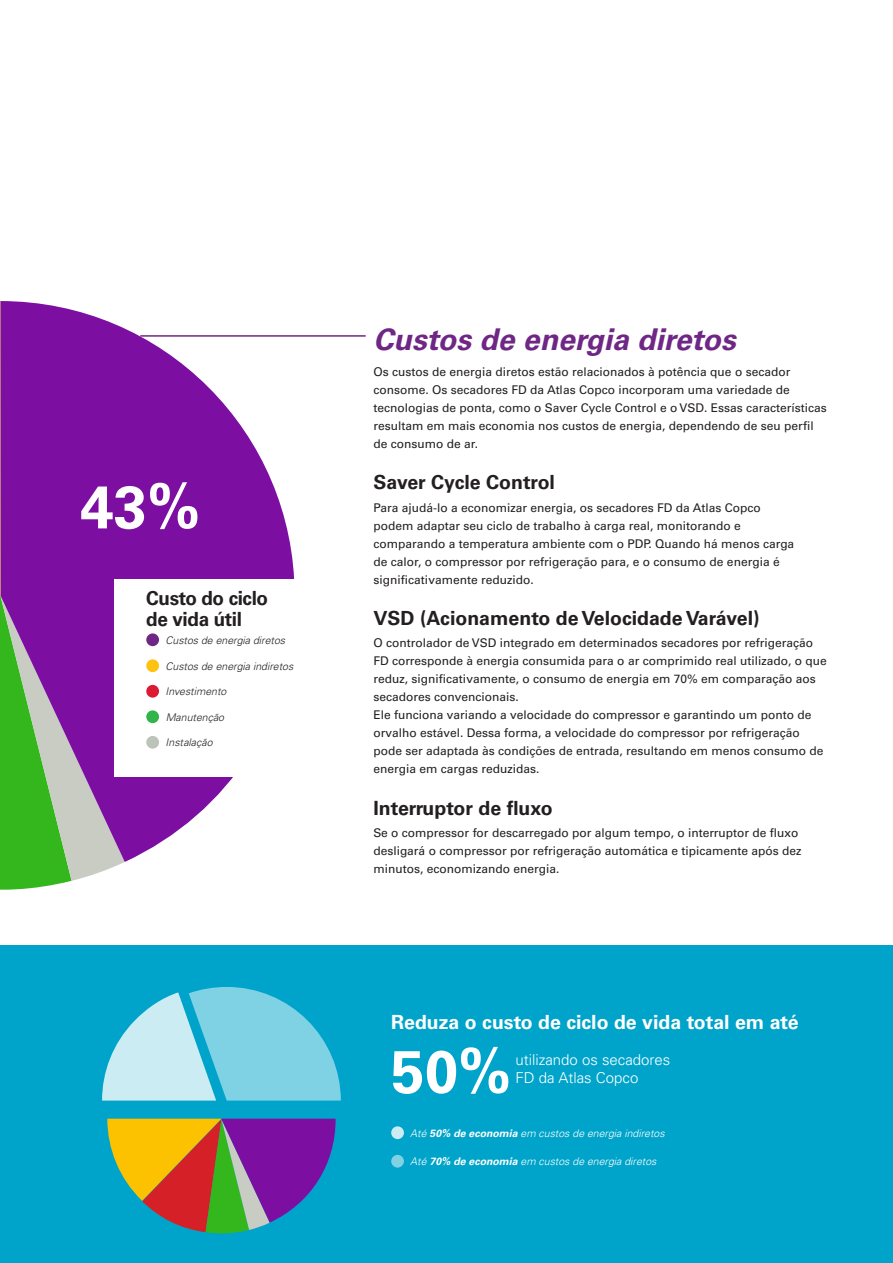
<style>
.page{position:relative;width:893px;height:1263px;background:#fff}
.page>*{position:absolute;margin:0;border:0;box-sizing:border-box;transform-origin:0 0}
.t1{font:700 60px "Univers LT Std";color:#fff}
.t2{font:italic 700 30px "Univers LT Std";color:#6f2786}
.t3{font:700 19.5px "Univers LT Std";color:#231f20}
.t4{font:700 19.5px "Univers LT Std";color:#fff}
.t5{font:700 19.5px/21px "Univers LT Std";letter-spacing:-.02em;color:#231f20}
.t6{font:300 15px "Univers LT Std";color:#fff}
.t7{font:12px/18px "Univers LT Std";color:#231f20}
.t8{font:italic 300 10.5px "Univers LT Std";color:#fff}
.t9{font:italic 300 10.5px "Univers LT Std";color:#231f20}
.s1{font-weight:700}
</style>
<div class="page">
<div style="left:0;top:945px;width:893px;height:318px;background:#00a4ca"></div>
<svg style="left:125px;top:328px;width:170px;height:534px;fill:#7c0fa2"></svg>
<svg style="left:0;top:301px;width:125px;height:589px;background:#7e4694"></svg>
<svg style="left:107px;top:1119px;width:229px;height:114px"></svg>
<svg style="left:102px;top:987px;width:239px;height:113px"></svg>
<svg style="left:391px;top:1126px;width:13px;height:13px"></svg>
<div style="left:391px;top:1155px;width:13px;height:12px;background:#7fd1e4;border-radius:50%"></div>
<div style="left:115px;top:579px;width:213px;height:198px;background:#fff"></div>
<div style="left:146px;top:633px;width:13px;height:13px;background:#6f2786;border-radius:50%"></div>
<div style="left:146px;top:685px;width:13px;height:13px;background:#dc1a32;border-radius:50%"></div>
<div style="left:146px;top:659px;width:13px;height:13px;background:#fec210;border-radius:50%"></div>
<div style="left:146px;top:710px;width:13px;height:13px;background:#31b44a;border-radius:50%"></div>
<div style="left:146px;top:736px;width:13px;height:13px;background:#bcc3b8;border-radius:50%"></div>
<hr style="left:140px;top:335px;width:226px;height:2px;background:#6f2786">
<h1 class="t1" style="left:80px;top:472px;width:122px">43%</h1>
<h3 class="t5" style="left:146px;top:587px;width:123px">Custo do ciclo de vida útil</h3>
<p class="t9" style="left:166px;top:634px;width:121px">Custos de energia diretos</p>
<p class="t9" style="left:166px;top:659px;width:129px">Custos de energia indiretos</p>
<p class="t9" style="left:166px;top:685px;width:62px">Investimento</p>
<p class="t9" style="left:166px;top:710px;width:60px">Manutenção</p>
<p class="t9" style="left:166px;top:736px;width:48px">Instalação</p>
<h2 class="t2" style="left:374px;top:321px;width:364px">Custos de energia diretos</h2>
<p class="t7" style="left:374px;top:363px;width:455px">Os custos de energia diretos estão relacionados à potência que o secador consome. Os secadores FD da Atlas Copco incorporam uma variedade de tecnologias de ponta, como o Saver Cycle Control e o VSD. Essas características resultam em mais economia nos custos de energia, dependendo de seu perfil de consumo de ar.</p>
<h3 class="t3" style="left:374px;top:471px;width:183px">Saver Cycle Control</h3>
<p class="t7" style="left:374px;top:498px;width:422px">Para ajudá-lo a economizar energia, os secadores FD da Atlas Copco podem adaptar seu ciclo de trabalho à carga real, monitorando e comparando a temperatura ambiente com o PDP. Quando há menos carga de calor, o compressor por refrigeração para, e o consumo de energia é significativamente reduzido.</p>
<h3 class="t3" style="left:374px;top:607px;width:388px">VSD (Acionamento de Velocidade Varável)</h3>
<p class="t7" style="left:374px;top:634px;width:455px">O controlador de VSD integrado em determinados secadores por refrigeração FD corresponde à energia consumida para o ar comprimido real utilizado, o que reduz, significativamente, o consumo de energia em 70% em comparação aos secadores convencionais.<br>Ele funciona variando a velocidade do compressor e garantindo um ponto de orvalho estável. Dessa forma, a velocidade do compressor por refrigeração pode ser adaptada às condições de entrada, resultando em menos consumo de energia em cargas reduzidas.</p>
<h3 class="t3" style="left:374px;top:796px;width:181px">Interruptor de fluxo</h3>
<p class="t7" style="left:374px;top:824px;width:429px">Se o compressor for descarregado por algum tempo, o interruptor de fluxo desligará o compressor por refrigeração automática e tipicamente após dez minutos, economizando energia.</p>
<h3 class="t4" style="left:391px;top:1011px;width:409px">Reduza o custo de ciclo de vida total em até</h3>
<p class="t6" style="left:515px;top:1051px;width:157px">utilizando os secadores</p>
<h1 class="t1" style="left:391px;top:1037px;width:122px">50%</h1>
<p class="t6" style="left:515px;top:1069px;width:124px">FD da Atlas Copco</p>
<p class="t8" style="left:410px;top:1126px;width:256px">Até <span class="s1">50% de economia</span> em custos de energia indiretos</p>
<p class="t8" style="left:410px;top:1155px;width:248px">Até <span class="s1">70% de economia</span> em custos de energia diretos</p>
</div>
